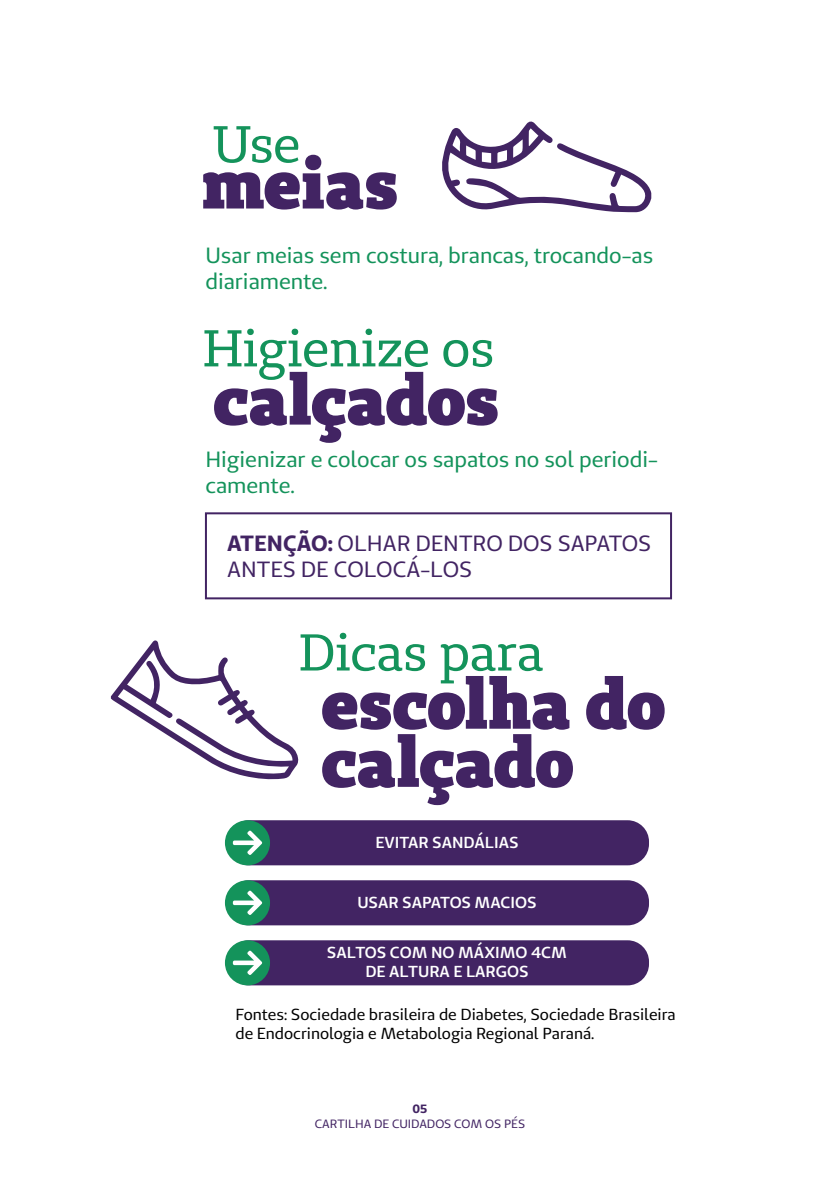
<style>
.page{position:relative;width:840px;height:1191px;background:#fff}
.page>*{position:absolute;margin:0;border:0;box-sizing:border-box;transform-origin:0 0}
.t1{font:900 70.2px/58.2px "Unimed Slab";letter-spacing:-.01em;color:#422463}
.t2{font:51.6px "Unimed Slab";color:#14935b}
.t3{font:22px/26.4px "Unimed Sans";color:#14935b}
.t4{font:22px/26.4px "Unimed Sans";color:#422463}
.t5{font:16px/19.2px "Unimed Sans";color:#000001}
.t6{font:600 16px/19px "Unimed Sans";color:#fff;text-align:center}
.t7{font:12px "Unimed Sans";color:#422463}
.t8{font:700 12px "Unimed Sans";color:#422463}
.s1{font-weight:700}
</style>
<div class="page">
<div style="left:205px;top:512px;width:466px;height:87px;border:2px solid #422463"></div>
<div style="left:227px;top:820px;width:421px;height:45px;background:#422463;border-radius:21px"></div>
<div style="left:225px;top:820px;width:45px;height:45px;background:#14935b;border-radius:50%"></div>
<svg style="left:233px;top:830px;width:29px;height:25px"></svg>
<div style="left:227px;top:880px;width:421px;height:45px;background:#422463;border-radius:21px"></div>
<div style="left:225px;top:880px;width:45px;height:45px;background:#14935b;border-radius:50%"></div>
<svg style="left:233px;top:890px;width:29px;height:25px"></svg>
<div style="left:227px;top:940px;width:421px;height:45px;background:#422463;border-radius:21px"></div>
<div style="left:225px;top:940px;width:45px;height:45px;background:#14935b;border-radius:50%"></div>
<svg style="left:233px;top:950px;width:29px;height:25px"></svg>
<svg style="left:442px;top:121px;width:209px;height:92px"></svg>
<svg style="left:111px;top:640px;width:187px;height:140px"></svg>
<h2 class="t2" style="left:212px;top:111px;width:89px">Use</h2>
<h1 class="t1" style="left:202px;top:153px;width:197px">meias</h1>
<p class="t3" style="left:205px;top:242px;width:449px">Usar meias sem costura, brancas, trocando-as diariamente.</p>
<h2 class="t2" style="left:203px;top:315px;width:293px">Higienize os</h2>
<h1 class="t1" style="left:213px;top:369px;width:287px">calçados</h1>
<p class="t3" style="left:205px;top:446px;width:454px">Higienizar e colocar os sapatos no sol periodi&shy;camente.</p>
<p class="t4" style="left:227px;top:530px;width:425px"><span class="s1">ATENÇÃO:</span> OLHAR DENTRO DOS SAPATOS<br>ANTES DE COLOCÁ-LOS</p>
<h2 class="t2" style="left:299px;top:619px;width:246px">Dicas para</h2>
<h1 class="t1" style="left:321px;top:673px;width:346px">escolha do calçado</h1>
<p class="t6" style="left:375px;top:832px;width:145px">EVITAR SANDÁLIAS</p>
<p class="t6" style="left:357px;top:892px;width:180px">USAR SAPATOS MACIOS</p>
<p class="t6" style="left:327px;top:942px;width:241px">SALTOS COM NO MÁXIMO 4CM<br>DE ALTURA E LARGOS</p>
<p class="t5" style="left:235px;top:1004px;width:441px">Fontes: Sociedade brasileira de Diabetes, Sociedade Brasileira de Endocrinologia e Metabologia Regional Paraná.</p>
<p class="t8" style="left:412px;top:1101px;width:16px">05</p>
<p class="t7" style="left:314px;top:1115px;width:212px">CARTILHA DE CUIDADOS COM OS PÉS</p>
</div>
